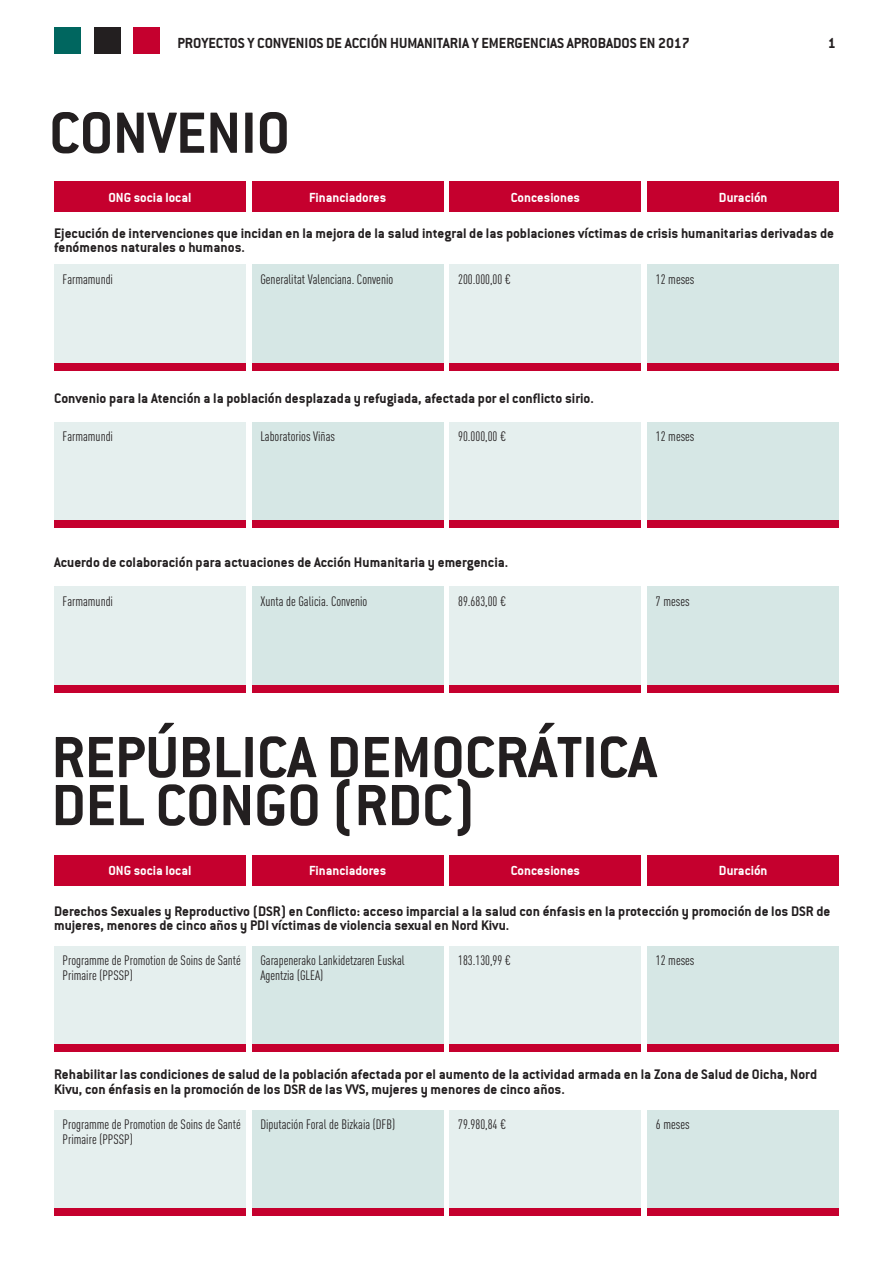
<style>
.page{position:relative;width:893px;height:1263px;background:#fff}
.page>*{position:absolute;margin:0;border:0;box-sizing:border-box;transform-origin:0 0}
.t1{font:63.75px/48px "Conduit ITCTT Bold";letter-spacing:-.005em;color:#231f20}
.t2{font:15.75px "Conduit ITCTT Bold";letter-spacing:-.005em;color:#231f20}
.t3{font:15px/14.5px "Conduit ITCTT Bold";color:#231f20}
.t4{font:14.25px "Conduit ITCTT Bold";color:#fff}
.t5{font:13.5px "DIN Cond";color:#231f20}
</style>
<div class="page">
<div style="left:450px;top:586px;width:191px;height:99px;background:#e5efee"></div>
<div style="left:450px;top:685px;width:191px;height:7px;background:#c5002e"></div>
<div style="left:54px;top:586px;width:192px;height:99px;background:#e5efee"></div>
<div style="left:54px;top:685px;width:192px;height:7px;background:#c5002e"></div>
<div style="left:647px;top:586px;width:192px;height:99px;background:#d6e7e5"></div>
<div style="left:647px;top:685px;width:192px;height:7px;background:#c5002e"></div>
<div style="left:252px;top:586px;width:191px;height:99px;background:#d6e7e5"></div>
<div style="left:252px;top:685px;width:191px;height:7px;background:#c5002e"></div>
<div style="left:134px;top:27px;width:26px;height:27px;background:#c5002e"></div>
<div style="left:94px;top:27px;width:26px;height:27px;background:#231f20"></div>
<div style="left:54px;top:27px;width:27px;height:27px;background:#00665f"></div>
<div style="left:54px;top:181px;width:192px;height:31px;background:#c5002e"></div>
<div style="left:54px;top:854px;width:192px;height:31px;background:#c5002e"></div>
<div style="left:450px;top:181px;width:191px;height:31px;background:#c5002e"></div>
<div style="left:450px;top:854px;width:191px;height:31px;background:#c5002e"></div>
<div style="left:252px;top:181px;width:191px;height:31px;background:#c5002e"></div>
<div style="left:252px;top:854px;width:191px;height:31px;background:#c5002e"></div>
<div style="left:647px;top:181px;width:192px;height:31px;background:#c5002e"></div>
<div style="left:647px;top:854px;width:192px;height:31px;background:#c5002e"></div>
<div style="left:450px;top:264px;width:191px;height:99px;background:#e5efee"></div>
<div style="left:450px;top:363px;width:191px;height:7px;background:#c5002e"></div>
<div style="left:54px;top:264px;width:192px;height:99px;background:#e5efee"></div>
<div style="left:54px;top:363px;width:192px;height:7px;background:#c5002e"></div>
<div style="left:647px;top:264px;width:192px;height:99px;background:#d6e7e5"></div>
<div style="left:647px;top:363px;width:192px;height:7px;background:#c5002e"></div>
<div style="left:252px;top:264px;width:191px;height:99px;background:#d6e7e5"></div>
<div style="left:252px;top:363px;width:191px;height:7px;background:#c5002e"></div>
<div style="left:450px;top:946px;width:191px;height:98px;background:#e5efee"></div>
<div style="left:450px;top:1044px;width:191px;height:8px;background:#c5002e"></div>
<div style="left:54px;top:946px;width:192px;height:98px;background:#e5efee"></div>
<div style="left:54px;top:1044px;width:192px;height:8px;background:#c5002e"></div>
<div style="left:647px;top:946px;width:192px;height:98px;background:#d6e7e5"></div>
<div style="left:647px;top:1044px;width:192px;height:8px;background:#c5002e"></div>
<div style="left:252px;top:946px;width:191px;height:98px;background:#d6e7e5"></div>
<div style="left:252px;top:1044px;width:191px;height:8px;background:#c5002e"></div>
<div style="left:450px;top:1110px;width:191px;height:98px;background:#e5efee"></div>
<div style="left:450px;top:1208px;width:191px;height:8px;background:#c5002e"></div>
<div style="left:54px;top:1110px;width:192px;height:98px;background:#e5efee"></div>
<div style="left:54px;top:1208px;width:192px;height:8px;background:#c5002e"></div>
<div style="left:647px;top:1110px;width:192px;height:98px;background:#d6e7e5"></div>
<div style="left:647px;top:1208px;width:192px;height:8px;background:#c5002e"></div>
<div style="left:252px;top:1110px;width:191px;height:98px;background:#d6e7e5"></div>
<div style="left:252px;top:1208px;width:191px;height:8px;background:#c5002e"></div>
<div style="left:450px;top:422px;width:191px;height:99px;background:#e5efee"></div>
<div style="left:450px;top:521px;width:191px;height:7px;background:#c5002e"></div>
<div style="left:54px;top:422px;width:192px;height:99px;background:#e5efee"></div>
<div style="left:54px;top:521px;width:192px;height:7px;background:#c5002e"></div>
<div style="left:647px;top:422px;width:192px;height:99px;background:#d6e7e5"></div>
<div style="left:647px;top:521px;width:192px;height:7px;background:#c5002e"></div>
<div style="left:252px;top:422px;width:191px;height:99px;background:#d6e7e5"></div>
<div style="left:252px;top:521px;width:191px;height:7px;background:#c5002e"></div>
<p class="t2" style="left:177px;top:34px;width:514px">PROYECTOS Y CONVENIOS DE ACCIÓN HUMANITARIA Y EMERGENCIAS APROBADOS EN 2017</p>
<p class="t2" style="left:828px;top:34px;width:9px">1</p>
<p class="t1" style="left:49px;top:108px;width:242px">CONVENIO</p>
<p class="t4" style="left:108px;top:189px;width:85px">ONG socia local</p>
<p class="t4" style="left:309px;top:189px;width:79px">Financiadores</p>
<p class="t4" style="left:511px;top:189px;width:71px">Concesiones</p>
<p class="t4" style="left:719px;top:189px;width:50px">Duración</p>
<p class="t3" style="left:54px;top:226px;width:781px">Ejecución de intervenciones que incidan en la mejora de la salud integral de las poblaciones víctimas de crisis humanitarias derivadas de fenómenos naturales o humanos.</p>
<p class="t5" style="left:63px;top:271px;width:52px">Farmamundi</p>
<p class="t5" style="left:260px;top:271px;width:134px">Generalitat Valenciana. Convenio</p>
<p class="t5" style="left:458px;top:271px;width:54px">200.000,00 €</p>
<p class="t5" style="left:656px;top:271px;width:40px">12 meses</p>
<p class="t3" style="left:54px;top:391px;width:541px">Convenio para la Atención a la población desplazada y refugiada, afectada por el conflicto sirio.</p>
<p class="t5" style="left:63px;top:429px;width:52px">Farmamundi</p>
<p class="t5" style="left:260px;top:429px;width:76px">Laboratorios Viñas</p>
<p class="t5" style="left:458px;top:429px;width:49px">90.000,00 €</p>
<p class="t5" style="left:656px;top:429px;width:40px">12 meses</p>
<p class="t3" style="left:54px;top:555px;width:456px">Acuerdo de colaboración para actuaciones de Acción Humanitaria y emergencia.</p>
<p class="t5" style="left:63px;top:593px;width:52px">Farmamundi</p>
<p class="t5" style="left:260px;top:593px;width:109px">Xunta de Galicia. Convenio</p>
<p class="t5" style="left:458px;top:593px;width:49px">89.683,00 €</p>
<p class="t5" style="left:656px;top:593px;width:35px">7 meses</p>
<p class="t1" style="left:52px;top:732px;width:607px">REPÚBLICA DEMOCRÁTICA<br>DEL CONGO (RDC)</p>
<p class="t4" style="left:108px;top:862px;width:85px">ONG socia local</p>
<p class="t4" style="left:309px;top:862px;width:79px">Financiadores</p>
<p class="t4" style="left:511px;top:862px;width:71px">Concesiones</p>
<p class="t4" style="left:719px;top:862px;width:50px">Duración</p>
<p class="t3" style="left:54px;top:903px;width:778px">Derechos Sexuales y Reproductivo (DSR) en Conflicto: acceso imparcial a la salud con énfasis en la protección y promoción de los DSR de mujeres, menores de cinco años y PDI víctimas de violencia sexual en Nord Kivu.</p>
<p class="t5" style="left:63px;top:952px;width:180px">Programme de Promotion de Soins de Santé</p>
<p class="t5" style="left:458px;top:952px;width:54px">183.130,99 €</p>
<p class="t5" style="left:63px;top:967px;width:72px">Primaire (PPSSP)</p>
<p class="t5" style="left:260px;top:952px;width:146px">Garapenerako Lankidetzaren Euskal</p>
<p class="t5" style="left:656px;top:952px;width:40px">12 meses</p>
<p class="t5" style="left:260px;top:967px;width:64px">Agentzia (GLEA)</p>
<p class="t3" style="left:54px;top:1067px;width:764px">Rehabilitar las condiciones de salud de la población afectada por el aumento de la actividad armada en la Zona de Salud de Oicha, Nord<br>Kivu, con énfasis en la promoción de los DSR de las VVS, mujeres y menores de cinco años.</p>
<p class="t5" style="left:260px;top:1116px;width:136px">Diputación Foral de Bizkaia (DFB)</p>
<p class="t5" style="left:656px;top:1116px;width:35px">6 meses</p>
<p class="t5" style="left:63px;top:1116px;width:180px">Programme de Promotion de Soins de Santé</p>
<p class="t5" style="left:458px;top:1116px;width:49px">79.980,84 €</p>
<p class="t5" style="left:63px;top:1131px;width:72px">Primaire (PPSSP)</p>
</div>
